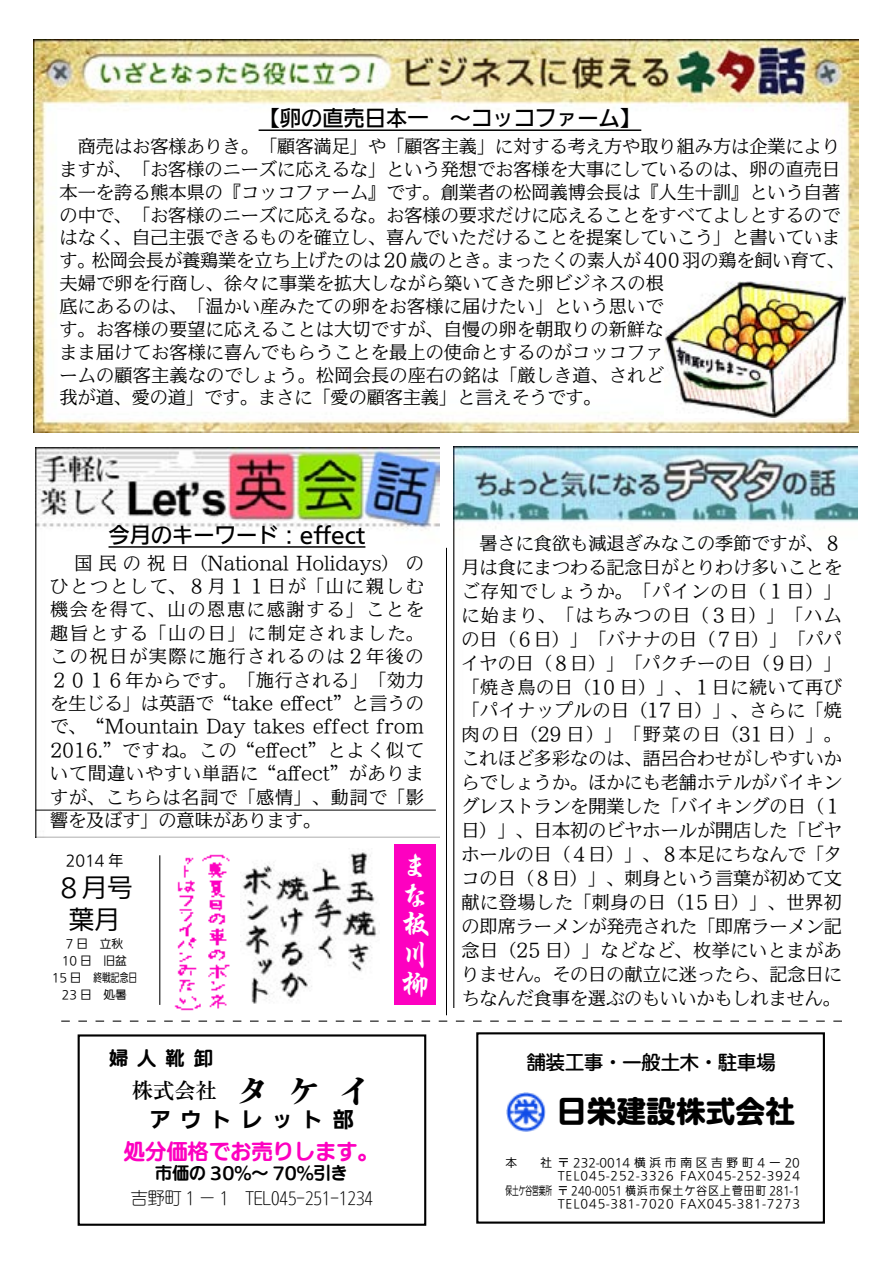
<style>
.page{position:relative;width:893px;height:1263px;background:#fff}
.page>*{position:absolute;margin:0;border:0;box-sizing:border-box;transform-origin:0 0}
.t1{font:29.7px "SUDRGIWA HW Eb";color:#000}
.t2{font:29.7px/29.7px "P Gyo IWA HW Bd";color:#fff}
.t3{font:100 25.5px/32px "Iwa UD Go Dsp Pro";color:#000;text-align:center}
.t4{font:500 21.3px "Iwa UD Go Dsp Pro";color:#000}
.t5{font:21.3px "SUDRGIWA HW Bd";color:#fd00c0}
.t6{font:700 21.3px "PO Min IWA";color:#000}
.t7{font:21.3px "SUD Go Dsp IWA HW Bd";letter-spacing:.435em;color:#000}
.t8{font:19.2px "SUDRGIWA HW Md";color:#000}
.t9{font:700 19.2px "SUDRGIWA";color:#000}
.t10{font:100 18px/24px "Iwa UD Min Pro";letter-spacing:.005em;color:#000;text-align:justify}
.t11{font:16.95px "SUDRGIWA HW Lt";color:#000}
.t12{font:700 16.95px "SUDRGIWA";color:#000}
.t13{font:100 14.85px "Iwa UD Go Dsp Pro";color:#000}
.t14{font:100 11.7px/12.8px "Iwa UD Go Dsp Pro";letter-spacing:.075em;color:#000;scale:.9 1}
.t15{font:100 11.7px/12.8px "Iwa UD Go Dsp Pro";letter-spacing:.075em;color:#000}
.t16{font:100 11.7px/17px "Iwa UD Go Dsp Pro";color:#000;text-align:center}
.t17{font:100 11.7px "Iwa UD Go Dsp Pro";color:#000;scale:.57 1}
.s1{font-family:"PO Min IWA HW Hv";font-weight:400;font-size:34.05px}
</style>
<div class="page">
<img style="left:454px;top:446px;width:404px;height:562px">
<img style="left:36px;top:447px;width:404px;height:391px">
<svg style="left:61px;top:1020px;width:781px;height:2px"></svg>
<div style="left:78px;top:1034px;width:348px;height:192px;border:2px solid #000"></div>
<hr style="left:109px;top:546px;width:256px;height:2px;background:#000">
<hr style="left:36px;top:810px;width:400px;height:1px;background:#000">
<hr style="left:446px;top:548px;width:1px;height:467px;background:#000">
<div style="left:395px;top:845px;width:41px;height:160px;background:#fd00c0"></div>
<img style="left:174px;top:854px;width:56px;height:157px">
<img style="left:241px;top:852px;width:136px;height:152px">
<div style="left:476px;top:1032px;width:349px;height:192px;border:2px solid #000"></div>
<img style="left:506px;top:1092px;width:40px;height:39px">
<img style="left:34px;top:39px;width:825px;height:393px">
<hr style="left:259px;top:129px;width:382px;height:2px;background:#000">
<img style="left:665px;top:281px;width:181px;height:136px">
<hr style="left:159px;top:855px;width:1px;height:150px;background:#000">
<p class="t4" style="left:259px;top:102px;width:384px">【卵の直売日本一　～コッコファーム】</p>
<p class="t10" style="left:60px;top:135px;width:787px;line-height:22.8px;text-align:left">　商売はお客様ありき。「顧客満足」や「顧客主義」に対する考え方や取り組み方は企業によりますが、「お客様のニーズに応えるな」という発想でお客様を大事にしているのは、卵の直売日本一を誇る熊本県の『コッコファーム』です。創業者の松岡義博会長は『人生十訓』という自著の中で、「お客様のニーズに応えるな。お客様の要求だけに応えることをすべてよしとするのではなく、自己主張できるものを確立し、喜んでいただけることを提案していこう」と書いています。松岡会長が養鶏業を立ち上げたのは20歳のとき。まったくの素人が400羽の鶏を飼い育て、夫婦で卵を行商し、徐々に事業を拡大しながら築いてきた卵ビジネスの根<br>底にあるのは、「温かい産みたての卵をお客様に届けたい」という思いで<br>す。お客様の要望に応えることは大切ですが、自慢の卵を朝取りの新鮮な<br>まま届けてお客様に喜んでもらうことを最上の使命とするのがコッコファ<br>ームの顧客主義なのでしょう。松岡会長の座右の銘は「厳しき道、されど<br>我が道、愛の道」です。まさに「愛の顧客主義」と言えそうです。</p>
<p class="t4" style="left:109px;top:519px;width:258px">今月のキーワード：EFFECT</p>
<p class="t10" style="left:50px;top:551px;width:375px;line-height:23.4px">　国民の祝日（National Holidays）のひとつとして、８月１１日が「山に親しむ機会を得て、山の恩恵に感謝する」ことを趣旨とする「山の日」に制定されました。この祝日が実際に施行されるのは２年後の２０１６年からです。「施行される」「効力を生じる」は英語で“take effect”と言うので、“Mountain Day takes effect from 2016.”ですね。この“effect”とよく似ていて間違いやすい単語に“affect”がありますが、こちらは名詞で「感情」、動詞で「影響を及ぼす」の意味があります。</p>
<p class="t13" style="left:66px;top:850px;width:59px">2014 年</p>
<h2 class="t3" style="left:56px;top:872px;width:78px">８月号葉月</h2>
<p class="t16" style="left:52px;top:936px;width:87px">7 日　立秋<br>10 日　旧盆<br>15 日　終戦記念日<br>23 日　処暑</p>
<p class="t9" style="left:109px;top:1049px;width:105px">婦人靴卸</p>
<p class="t6" style="left:132px;top:1080px;width:242px">株式会社 <span class="s1">タ ケ イ</span></p>
<p class="t7" style="left:150px;top:1109px;width:206px">アウトレット部</p>
<p class="t5" style="left:124px;top:1141px;width:257px">処分価格でお売りします。</p>
<p class="t12" style="left:155px;top:1164px;width:194px">市価の 30％～ 70％引き</p>
<p class="t11" style="left:131px;top:1190px;width:244px">吉野町 1 － 1　TEL045-251-1234</p>
<h1 class="t2" style="left:400px;top:850px;width:30px">まな板川柳</h1>
<p class="t10" style="left:461px;top:531px;width:382px;text-indent:18px">暑さに食欲も減退ぎみなこの季節ですが、８月は食にまつわる記念日がとりわけ多いことをご存知でしょうか。「パインの日（１日）」に始まり、「はちみつの日（３日）」「ハムの日（６日）」「バナナの日（７日）」「パパイヤの日（８日）」「パクチーの日（９日）」「焼き鳥の日（10 日）」、１日に続いて再び「パイナップルの日（17 日）」、さらに「焼肉の日（29 日）」「野菜の日（31 日）」。これほど多彩なのは、語呂合わせがしやすいからでしょうか。ほかにも老舗ホテルがバイキングレストランを開業した「バイキングの日（１日）」、日本初のビヤホールが開店した「ビヤホールの日（４日）」、８本足にちなんで「タコの日（８日）」、刺身という言葉が初めて文献に登場した「刺身の日（15 日）」、世界初の即席ラーメンが発売された「即席ラーメン記念日（25 日）」などなど、枚挙にいとまがありません。その日の献立に迷ったら、記念日にちなんだ食事を選ぶのもいいかもしれません。</p>
<p class="t8" style="left:527px;top:1052px;width:250px">舗装工事・一般土木・駐車場</p>
<h1 class="t1" style="left:557px;top:1096px;width:240px">日栄建設株式会社</h1>
<p class="t15" style="left:558px;top:1157px;width:244px">〒232-0014横浜市南区吉野町4ー20<br>TEL045-252-3326 FAX045-252-3924</p>
<p class="t14" style="left:558px;top:1185px;width:271px">〒 240-0051 横浜市保土ケ谷区上菅田町 281-1<br>TEL045-381-7020 FAX045-381-7273</p>
<p class="t15" style="left:505px;top:1157px;width:48px">本　　社</p>
<p class="t17" style="left:505px;top:1182px;width:83px">保土ケ谷営業所</p>
</div>
